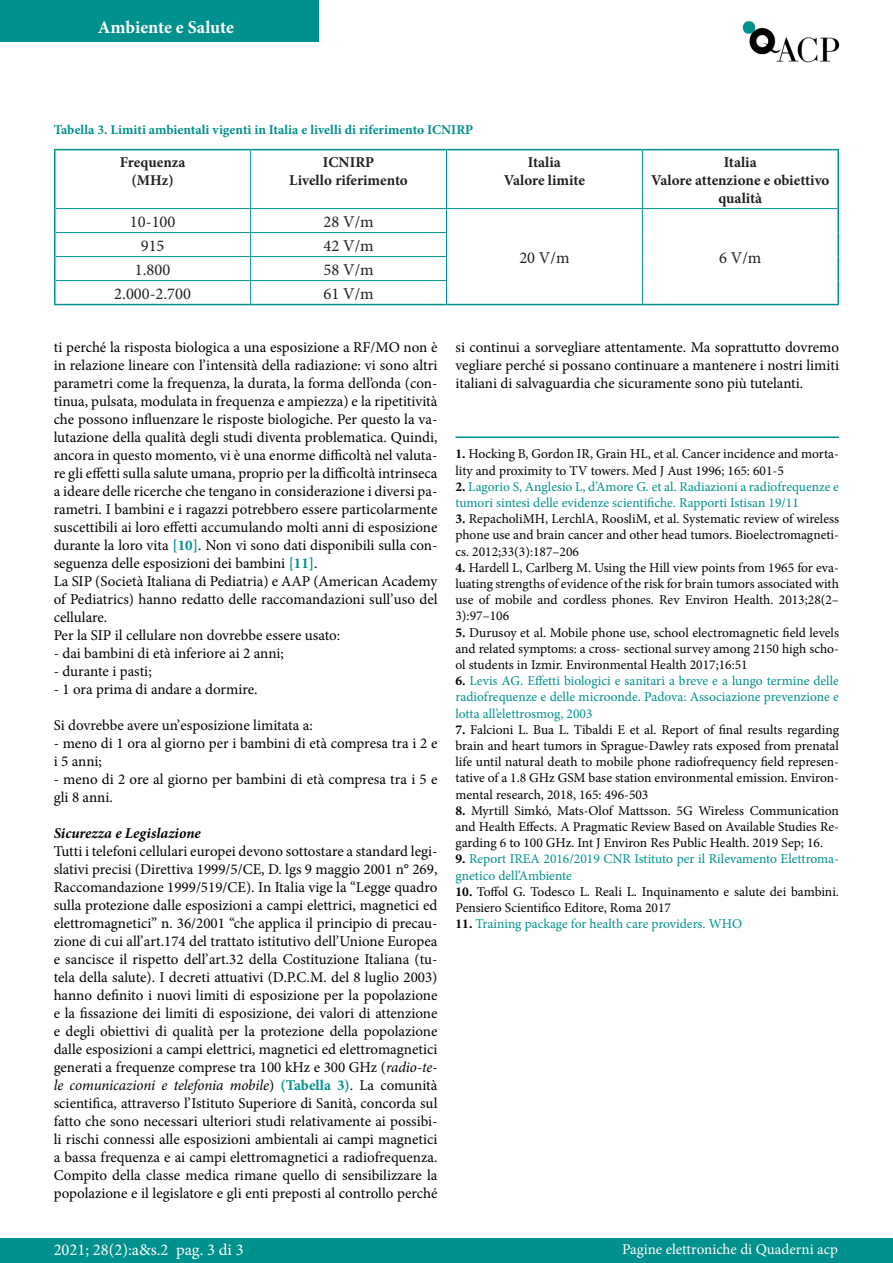
<style>
.page{position:relative;width:893px;height:1263px;background:#fff}
.page>*{position:absolute;margin:0;border:0;box-sizing:border-box;transform-origin:0 0}
.t1{font:700 18px "Minion Pro";letter-spacing:-.005em;color:#fff}
.t2{font:16.5px "Minion Pro";color:#231f20}
.t3{font:16.5px "Minion Pro";color:#fff}
.t4{font:15px/18px "Minion Pro";color:#000;text-align:justify}
.t5{font:700 15px/18px "Minion Pro";color:#231f20;text-align:center}
.t6{font:15px "Minion Pro";color:#fff}
.t7{font:italic 700 15px "Minion Pro";color:#000}
.t8{font:13.5px/16.2px "Minion Pro";color:#000;text-align:justify}
.t9{font:13.5px/16.2px "Minion Pro";color:#00908d}
.t10{font:700 13.5px "Minion Pro";color:#00908d}
.s1{font-weight:700;color:#00908d}
.s2{font-style:italic}
.s3{font-weight:700}
.s4{font-weight:700;color:#000}
</style>
<div class="page">
<div style="left:0;top:0;width:319px;height:41px;background:#00908d"></div>
<div style="left:1px;top:1238px;width:892px;height:24px;background:#00908d"></div>
<img style="left:742px;top:21px;width:98px;height:42px">
<hr style="left:54px;top:149px;width:197px;height:1px;background:#00908d">
<hr style="left:54px;top:150px;width:2px;height:59px;background:#00908d">
<hr style="left:251px;top:149px;width:195px;height:1px;background:#00908d">
<hr style="left:446px;top:149px;width:196px;height:1px;background:#00908d">
<hr style="left:642px;top:149px;width:197px;height:1px;background:#00908d">
<hr style="left:837px;top:150px;width:2px;height:59px;background:#00908d">
<hr style="left:54px;top:209px;width:2px;height:24px;background:#00908d">
<hr style="left:837px;top:209px;width:2px;height:24px;background:#00908d">
<hr style="left:54px;top:233px;width:2px;height:24px;background:#00908d">
<hr style="left:837px;top:233px;width:2px;height:24px;background:#00908d">
<hr style="left:54px;top:257px;width:2px;height:24px;background:#00908d">
<hr style="left:837px;top:257px;width:2px;height:24px;background:#00908d">
<hr style="left:54px;top:281px;width:2px;height:23px;background:#00908d">
<hr style="left:837px;top:281px;width:2px;height:23px;background:#00908d">
<hr style="left:54px;top:304px;width:197px;height:1px;background:#00908d">
<hr style="left:251px;top:304px;width:195px;height:1px;background:#00908d">
<hr style="left:446px;top:304px;width:196px;height:1px;background:#00908d">
<hr style="left:642px;top:304px;width:197px;height:1px;background:#00908d">
<hr style="left:250px;top:150px;width:1px;height:58px;background:#00908d">
<hr style="left:446px;top:150px;width:1px;height:58px;background:#00908d">
<hr style="left:642px;top:150px;width:1px;height:58px;background:#00908d">
<hr style="left:56px;top:208px;width:195px;height:1px;background:#00908d">
<hr style="left:251px;top:208px;width:195px;height:1px;background:#00908d">
<hr style="left:446px;top:208px;width:196px;height:1px;background:#00908d">
<hr style="left:642px;top:208px;width:195px;height:1px;background:#00908d">
<hr style="left:56px;top:232px;width:195px;height:1px;background:#00908d">
<hr style="left:251px;top:232px;width:196px;height:1px;background:#00908d">
<hr style="left:56px;top:256px;width:195px;height:1px;background:#00908d">
<hr style="left:251px;top:256px;width:196px;height:1px;background:#00908d">
<hr style="left:56px;top:280px;width:195px;height:1px;background:#00908d">
<hr style="left:251px;top:280px;width:196px;height:1px;background:#00908d">
<svg style="left:250px;top:209px;width:1px;height:95px"></svg>
<svg style="left:446px;top:209px;width:1px;height:95px"></svg>
<svg style="left:642px;top:209px;width:1px;height:95px"></svg>
<hr style="left:455px;top:436px;width:384px;height:2px;background:#00908d">
<p class="t1" style="left:98px;top:15px;width:138px">Ambiente e Salute</p>
<p class="t10" style="left:54px;top:120px;width:421px">Tabella 3. Limiti ambientali vigenti in Italia e livelli di riferimento ICNIRP</p>
<p class="t5" style="left:120px;top:153px;width:67px">Frequenza (MHz)</p>
<p class="t5" style="left:289px;top:153px;width:120px">ICNIRP<br>Livello riferimento</p>
<p class="t5" style="left:504px;top:153px;width:83px">Italia<br>Valore limite</p>
<p class="t5" style="left:651px;top:153px;width:180px">Italia<br>Valore attenzione e obiettivo qualità</p>
<p class="t2" style="left:130px;top:210px;width:47px">10-100</p>
<p class="t2" style="left:323px;top:210px;width:52px">28 V/m</p>
<p class="t2" style="left:519px;top:246px;width:52px">20 V/m</p>
<p class="t2" style="left:719px;top:246px;width:44px">6 V/m</p>
<p class="t2" style="left:141px;top:234px;width:25px">915</p>
<p class="t2" style="left:323px;top:234px;width:52px">42 V/m</p>
<p class="t2" style="left:135px;top:258px;width:37px">1.800</p>
<p class="t2" style="left:323px;top:258px;width:52px">58 V/m</p>
<p class="t2" style="left:114px;top:282px;width:78px">2.000-2.700</p>
<p class="t2" style="left:323px;top:282px;width:52px">61 V/m</p>
<p class="t4" style="left:54px;top:338px;width:385px">ti perché la risposta biologica a una esposizione a RF/MO non è in relazione lineare con l’intensità della radiazione: vi sono altri parametri come la frequenza, la durata, la forma dell’onda (con&shy;tinua, pulsata, modulata in frequenza e ampiezza) e la ripetitività che possono influenzare le risposte biologiche. Per questo la va&shy;lutazione della qualità degli studi diventa problematica. Quindi, ancora in questo momento, vi è una enorme difficoltà nel valuta&shy;re gli effetti sulla salute umana, proprio per la difficoltà intrinseca a ideare delle ricerche che tengano in considerazione i diversi pa&shy;rametri. I bambini e i ragazzi potrebbero essere particolarmente suscettibili ai loro effetti accumulando molti anni di esposizione durante la loro vita <span class="s1">[10]</span>. Non vi sono dati disponibili sulla con&shy;seguenza delle esposizioni dei bambini <span class="s1">[11]</span>.</p>
<p class="t4" style="left:54px;top:572px;width:385px">La SIP (Società Italiana di Pediatria) e AAP (American Academy of Pediatrics) hanno redatto delle raccomandazioni sull’uso del cellulare.</p>
<p class="t4" style="left:54px;top:626px;width:288px">Per la SIP il cellulare non dovrebbe essere usato:</p>
<p class="t4" style="left:54px;top:644px;width:232px">- dai bambini di età inferiore ai 2 anni;</p>
<p class="t4" style="left:54px;top:662px;width:100px">- durante i pasti;</p>
<p class="t4" style="left:54px;top:680px;width:205px">- 1 ora prima di andare a dormire.</p>
<p class="t4" style="left:54px;top:716px;width:261px">Si dovrebbe avere un’esposizione limitata a:</p>
<p class="t4" style="left:54px;top:734px;width:385px">- meno di 1 ora al giorno per i bambini di età compresa tra i 2 e i 5 anni;</p>
<p class="t4" style="left:54px;top:770px;width:385px">- meno di 2 ore al giorno per bambini di età compresa tra i 5 e gli 8 anni.</p>
<p class="t7" style="left:54px;top:823px;width:149px">Sicurezza e Legislazione</p>
<p class="t4" style="left:54px;top:842px;width:385px">Tutti i telefoni cellulari europei devono sottostare a standard legi&shy;slativi precisi (Direttiva 1999/5/CE, D. lgs 9 maggio 2001 n° 269, Raccomandazione 1999/519/CE). In Italia vige la “Legge quadro sulla protezione dalle esposizioni a campi elettrici, magnetici ed elettromagnetici” n. 36/2001 “che applica il principio di precau&shy;zione di cui all’art.174 del trattato istitutivo dell’Unione Europea e sancisce il rispetto dell’art.32 della Costituzione Italiana (tu&shy;tela della salute). I decreti attuativi (D.P.C.M. del 8 luglio 2003) hanno definito i nuovi limiti di esposizione per la popolazione e la fissazione dei limiti di esposizione, dei valori di attenzione e degli obiettivi di qualità per la protezione della popolazione dalle esposizioni a campi elettrici, magnetici ed elettromagnetici generati a frequenze comprese tra 100 kHz e 300 GHz (<span class="s2">radio-te&shy;le comunicazioni e telefonia mobile</span>) <span class="s1">(Tabella 3)</span>. La comunità scientifica, attraverso l’Istituto Superiore di Sanità, concorda sul fatto che sono necessari ulteriori studi relativamente ai possibi&shy;li rischi connessi alle esposizioni ambientali ai campi magnetici a bassa frequenza e ai campi elettromagnetici a radiofrequenza.<br>Compito della classe medica rimane quello di sensibilizzare la popolazione e il legislatore e gli enti preposti al controllo perché</p>
<p class="t4" style="left:455px;top:338px;width:385px">si continui a sorvegliare attentamente. Ma soprattutto dovremo vegliare perché si possano continuare a mantenere i nostri limiti italiani di salvaguardia che sicuramente sono più tutelanti.</p>
<p class="t8" style="left:455px;top:446px;width:385px"><span class="s3">1.</span> Hocking B, Gordon IR, Grain HL, et al. Cancer incidence and morta&shy;lity and proximity to TV towers. Med J Aust 1996; 165: 601-5</p>
<p class="t9" style="left:455px;top:478px;width:385px"><span class="s4">2.</span> Lagorio S, Anglesio L, d’Amore G. et al. Radiazioni a radiofrequenze e tumori sintesi delle evidenze scientifiche. Rapporti Istisan 19/11</p>
<p class="t8" style="left:455px;top:511px;width:385px"><span class="s3">3.</span> RepacholiMH, LerchlA, RoosliM, et al. Systematic review of wireless phone use and brain cancer and other head tumors. Bioelectromagneti&shy;cs. 2012;33(3):187–206</p>
<p class="t8" style="left:455px;top:559px;width:385px"><span class="s3">4.</span> Hardell L, Carlberg M. Using the Hill view points from 1965 for eva&shy;luating strengths of evidence of the risk for brain tumors associated with use of mobile and cordless phones. Rev Environ Health. 2013;28(2– 3):97–106</p>
<p class="t8" style="left:455px;top:624px;width:385px"><span class="s3">5.</span> Durusoy et al. Mobile phone use, school electromagnetic field levels and related symptoms: a cross- sectional survey among 2150 high scho&shy;ol students in Izmir. Environmental Health 2017;16:51</p>
<p class="t9" style="left:455px;top:673px;width:385px;text-align:justify"><span class="s4">6.</span> Levis AG. Effetti biologici e sanitari a breve e a lungo termine delle radiofrequenze e delle microonde. Padova: Associazione prevenzione e lotta all’elettrosmog, 2003</p>
<p class="t8" style="left:455px;top:721px;width:385px"><span class="s3">7.</span> Falcioni L. Bua L. Tibaldi E et al. Report of final results regarding brain and heart tumors in Sprague-Dawley rats exposed from prenatal life until natural death to mobile phone radiofrequency field represen&shy;tative of a 1.8 GHz GSM base station environmental emission. Environ&shy;mental research, 2018, 165: 496-503</p>
<p class="t8" style="left:455px;top:802px;width:385px"><span class="s3">8.</span> Myrtill Simkó, Mats-Olof Mattsson. 5G Wireless Communication and Health Effects. A Pragmatic Review Based on Available Studies Re&shy;garding 6 to 100 GHz. Int J Environ Res Public Health. 2019 Sep; 16.</p>
<p class="t9" style="left:455px;top:851px;width:385px"><span class="s4">9.</span> Report IREA 2016/2019 CNR Istituto per il Rilevamento Elettroma&shy;gnetico dell’Ambiente</p>
<p class="t8" style="left:455px;top:883px;width:385px"><span class="s3">10.</span> Toffol G. Todesco L. Reali L. Inquinamento e salute dei bambini.<br>Pensiero Scientifico Editore, Roma 2017</p>
<p class="t9" style="left:455px;top:916px;width:288px"><span class="s4">11.</span> Training package for health care providers. WHO</p>
<p class="t3" style="left:54px;top:1239px;width:191px">2021; 28(2):a&amp;s.2 pag. 3 di 3</p>
<p class="t6" style="left:622px;top:1239px;width:217px">Pagine elettroniche di Quaderni acp</p>
</div>
